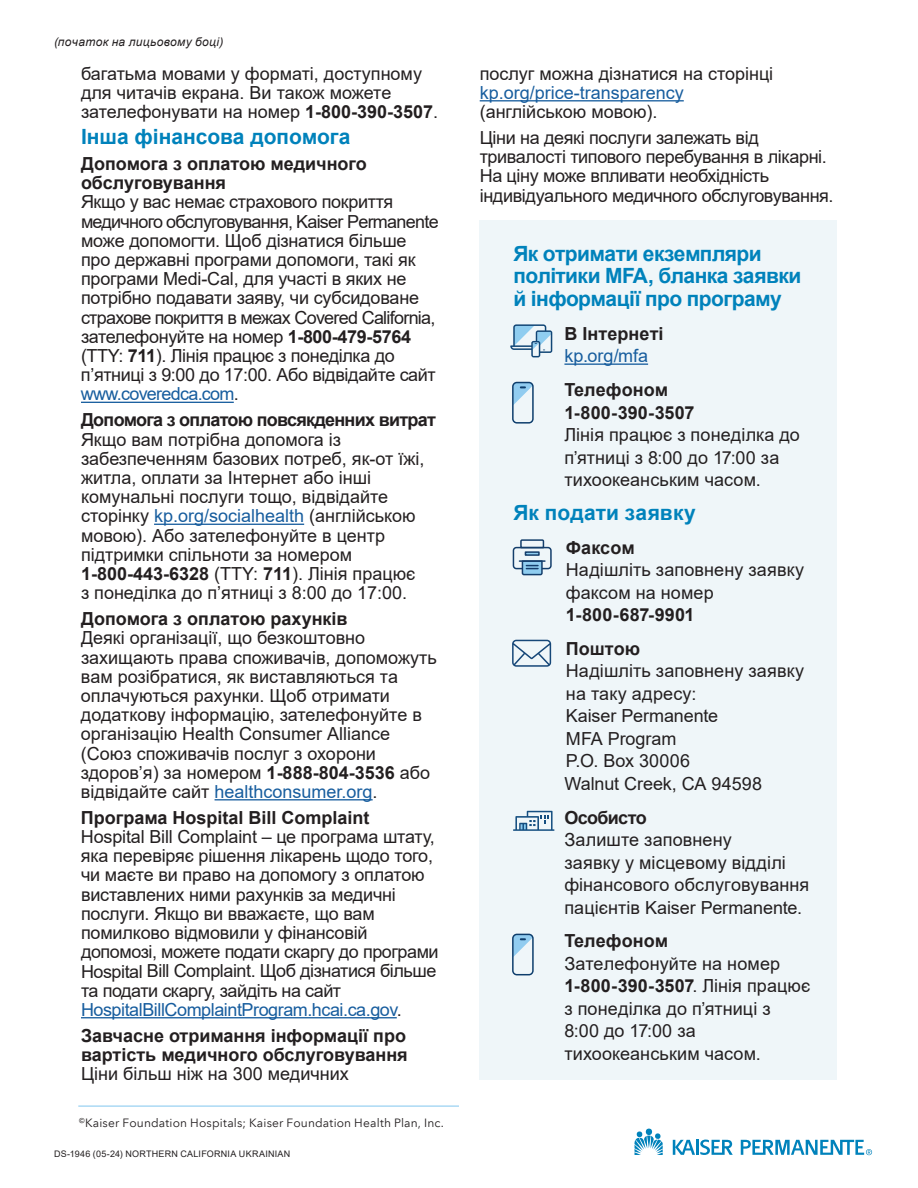
<style>
.page{position:relative;width:918px;height:1188px;background:#fff}
.page>*{position:absolute;margin:0;border:0;box-sizing:border-box;transform-origin:0 0}
.t1{font:700 21px/22.5px "Arial";letter-spacing:-.025em;color:#0082bb}
.t2{font:700 21px "Arial";color:#0082bb}
.t3{font:700 21px "Arial";letter-spacing:.005em;color:#0082bb}
.t4{font:18px/19.2px "Arial";letter-spacing:-.01em;color:#231f20}
.t5{font:700 18px/19.2px "Arial";color:#231f20}
.t6{font:700 18px "Arial";letter-spacing:-.04em;color:#231f20}
.t7{font:18px "Arial";letter-spacing:.01em;color:#231f20}
.t8{font:18px "Arial";letter-spacing:-.005em;color:#175d9e}
.t9{font:12px "Avenir Next LT Pro";letter-spacing:.015em;color:#231f20}
.t10{font:italic 12px "Arial";letter-spacing:.025em;color:#231f20}
.t11{font:9px "Arial";letter-spacing:.03em;color:#231f20}
.s1{font-weight:700}
.s2{color:#175d9e}
</style>
<div class="page">
<svg style="left:634px;top:1129px;width:29px;height:26px"></svg>
<svg style="left:673px;top:1140px;width:60px;height:15px"></svg>
<svg style="left:741px;top:1140px;width:131px;height:15px"></svg>
<hr style="left:81px;top:402px;width:153px;height:1px;background:#175d9e">
<hr style="left:154px;top:524px;width:150px;height:1px;background:#175d9e">
<hr style="left:215px;top:799px;width:158px;height:1px;background:#175d9e">
<hr style="left:81px;top:1017px;width:316px;height:1px;background:#175d9e">
<div style="left:480px;top:220px;width:357px;height:860px;background:#eff6f9"></div>
<hr style="left:564px;top:363px;width:84px;height:2px;background:#175d9e">
<svg style="left:513px;top:811px;width:42px;height:20px"></svg>
<svg style="left:512px;top:382px;width:22px;height:42px"></svg>
<svg style="left:512px;top:640px;width:39px;height:27px"></svg>
<svg style="left:510px;top:324px;width:42px;height:33px"></svg>
<div style="left:513px;top:547px;width:39px;height:22px;border:2px solid #143e6b;border-radius:3px"></div>
<svg style="left:519px;top:539px;width:26px;height:10px"></svg>
<hr style="left:519px;top:560px;width:26px;height:2px;background:#143e6b">
<svg style="left:521px;top:560px;width:22px;height:16px"></svg>
<div style="left:525px;top:551px;width:15px;height:5px;border:2px solid #143e6b"></div>
<hr style="left:78px;top:1106px;width:381px;height:1px;background:#8fcdf0">
<svg style="left:512px;top:934px;width:22px;height:41px"></svg>
<hr style="left:480px;top:100px;width:204px;height:1px;background:#175d9e">
<p class="t10" style="left:54px;top:34px;width:171px">(початок на лицьовому боці)</p>
<p class="t4" style="left:81px;top:64px;width:359px">багатьма мовами у форматі, доступному для читачів екрана. Ви також можете зателефонувати на номер <span class="s1">1‑800‑390‑3507</span>.</p>
<h2 class="t2" style="left:81px;top:122px;width:271px">Інша фінансова допомога</h2>
<h3 class="t5" style="left:81px;top:154px;width:287px">Допомога з оплатою медичного обслуговування</h3>
<p class="t4" style="left:81px;top:192px;width:359px">Якщо у вас немає страхового покриття медичного обслуговування, Kaiser Permanente може допомогти. Щоб дізнатися більше про державні програми допомоги, такі як програми Medi-Cal, для участі в яких не потрібно подавати заяву, чи субсидоване страхове покриття в межах Covered California, зателефонуйте на номер <span class="s1">1‑800‑479‑5764 </span>(TTY: <span class="s1">711</span>). Лінія працює з понеділка до п’ятниці з 9:00 до 17:00. Або відвідайте сайт <span class="s2">www.coveredca.com</span>.</p>
<h3 class="t6" style="left:81px;top:407px;width:356px">Допомога з оплатою повсякденних витрат</h3>
<p class="t4" style="left:81px;top:430px;width:345px">Якщо вам потрібна допомога із забезпеченням базових потреб, як-от їжі, житла, оплати за Інтернет або інші комунальні послуги тощо, відвідайте сторінку <span class="s2">kp.org/socialhealth</span> (англійською мовою). Або зателефонуйте в центр підтримки спільноти за номером <span class="s1">1‑800‑443‑6328</span> (TTY: <span class="s1">711</span>). Лінія працює з понеділка до п’ятниці з 8:00 до 17:00.</p>
<h3 class="t5" style="left:81px;top:609px;width:268px">Допомога з оплатою рахунків</h3>
<p class="t4" style="left:81px;top:628px;width:357px">Деякі організації, що безкоштовно захищають права споживачів, допоможуть вам розібратися, як виставляються та оплачуються рахунки. Щоб отримати додаткову інформацію, зателефонуйте в організацію Health Consumer Alliance (Союз споживачів послуг з охорони здоров’я) за номером <span class="s1">1‑888‑804‑3536</span> або відвідайте сайт <span class="s2">healthconsumer.org</span>.</p>
<h3 class="t5" style="left:81px;top:808px;width:290px">Програма Hospital Bill Complaint</h3>
<p class="t4" style="left:81px;top:827px;width:359px">Hospital Bill Complaint – це програма штату, яка перевіряє рішення лікарень щодо того, чи маєте ви право на допомогу з оплатою виставлених ними рахунків за медичні послуги. Якщо ви вважаєте, що вам помилково відмовили у фінансовій допомозі, можете подати скаргу до програми Hospital Bill Complaint. Щоб дізнатися більше та подати скаргу, зайдіть на сайт <span class="s2">HospitalBillComplaintProgram.hcai.ca.gov</span>.</p>
<h3 class="t5" style="left:81px;top:1026px;width:328px">Завчасне отримання інформації про вартість медичного обслуговування</h3>
<p class="t4" style="left:81px;top:1064px;width:269px">Ціни більш ніж на 300 медичних</p>
<p class="t9" style="left:79px;top:1116px;width:366px"><sup>©</sup>Kaiser Foundation Hospitals; Kaiser Foundation Health Plan, Inc.</p>
<p class="t11" style="left:54px;top:1147px;width:238px">DS-1946 (05-24) NORTHERN CALIFORNIA UKRAINIAN</p>
<p class="t4" style="left:480px;top:64px;width:295px">послуг можна дізнатися на сторінці <span class="s2">kp.org/price-transparency </span>(англійською мовою).</p>
<p class="t4" style="left:480px;top:128px;width:355px">Ціни на деякі послуги залежать від тривалості типового перебування в лікарні.<br>На ціну може впливати необхідність індивідуального медичного обслуговування.</p>
<h2 class="t1" style="left:513px;top:243px;width:290px">Як отримати екземпляри політики MFA, бланка заявки й інформації про програму</h2>
<h3 class="t5" style="left:564px;top:324px;width:101px">В Інтернеті</h3>
<p class="t8" style="left:564px;top:344px;width:85px">kp.org/mfa</p>
<h3 class="t5" style="left:564px;top:380px;width:105px">Телефоном</h3>
<p class="t5" style="left:564px;top:403px;width:132px">1‑800‑390‑3507</p>
<p class="t4" style="left:564px;top:423px;width:237px;line-height:22.5px">Лінія працює з понеділка до п’ятниці з 8:00 до 17:00 за тихоокеанським часом.</p>
<h2 class="t3" style="left:513px;top:498px;width:184px">Як подати заявку</h2>
<h3 class="t5" style="left:566px;top:538px;width:70px">Факсом</h3>
<p class="t4" style="left:566px;top:558px;width:240px;line-height:22.5px">Надішліть заповнену заявку факсом на номер</p>
<p class="t5" style="left:566px;top:605px;width:130px">1‑800‑687‑9901</p>
<h3 class="t5" style="left:566px;top:639px;width:76px">Поштою</h3>
<p class="t4" style="left:566px;top:660px;width:240px;line-height:22.5px">Надішліть заповнену заявку на таку адресу:</p>
<p class="t4" style="left:566px;top:705px;width:154px;line-height:22.5px">Kaiser Permanente<br>MFA Program</p>
<p class="t7" style="left:566px;top:749px;width:126px">P.O. Box 30006</p>
<p class="t4" style="left:564px;top:774px;width:199px">Walnut Creek, CA 94598</p>
<h3 class="t6" style="left:564px;top:804px;width:84px">Особисто</h3>
<p class="t4" style="left:564px;top:828px;width:246px;line-height:22.5px">Залиште заповнену<br>заявку у місцевому відділі фінансового обслуговування пацієнтів Kaiser Permanente.</p>
<h3 class="t5" style="left:564px;top:932px;width:105px">Телефоном</h3>
<p class="t4" style="left:564px;top:952px;width:247px;line-height:22.5px">Зателефонуйте на номер<br><span class="s1">1‑800‑390‑3507</span>. Лінія працює з понеділка до п’ятниці з<br>8:00 до 17:00 за тихоокеанським часом.</p>
</div>
